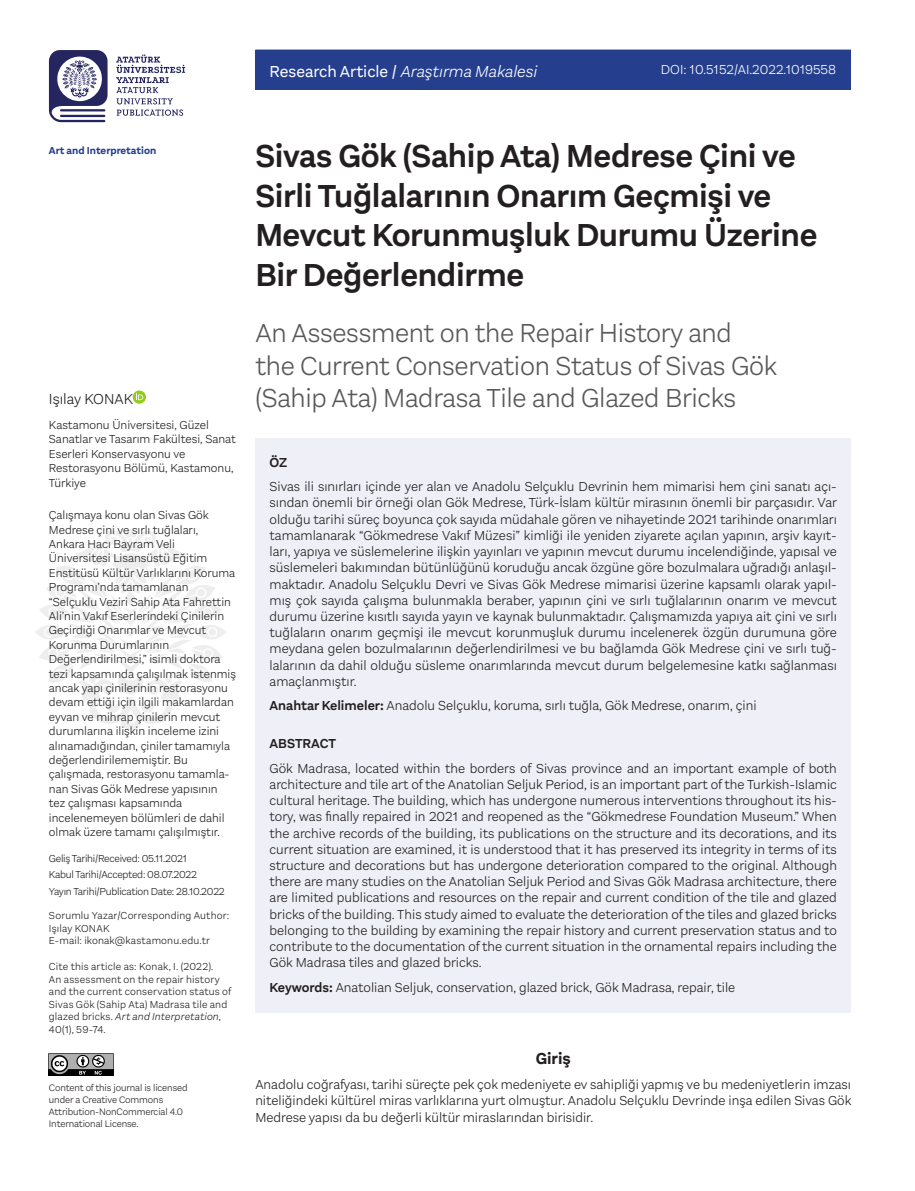
<style>
.page{position:relative;width:915px;height:1191px;background:#fff}
.page>*{position:absolute;margin:0;border:0;box-sizing:border-box;transform-origin:0 0}
.t1{font:600 33px/39.6px "Aestetico";letter-spacing:-.01em;color:#231f20}
.t2{font:300 27px/32.4px "Aestetico";letter-spacing:-.01em;color:#57585a}
.t3{font:italic 300 16.5px "Aestetico";color:#fff}
.t4{font:700 16.5px "Aestetico";color:#231f20}
.t5{font:300 15px "Aestetico";color:#231f20}
.t6{font:300 13.5px/16.2px "Aestetico";color:#231f20;text-align:justify}
.t7{font:300 13.5px "Aestetico";color:#fff}
.t8{font:600 13.5px "Aestetico";color:#231f20}
.t9{font:300 12px/14.4px "Aestetico";color:#231f20}
.t10{font:300 10.5px/12.6px "Aestetico";letter-spacing:.015em;color:#231f20}
.t11{font:300 10.5px/16.8px "Aestetico";letter-spacing:-.025em;color:#231f20}
.t12{font:700 10.5px "Aestetico";color:#253f8e}
.t13{font:300 9.75px/12px "Aestetico";letter-spacing:-.01em;color:#231f20}
.s1{font-weight:400;font-style:normal}
.s2{font-style:italic}
.s3{font-weight:600}
</style>
<div class="page">
<svg style="left:35px;top:529px;width:191px;height:201px"></svg>
<svg style="left:116px;top:54px;width:69px;height:62px"></svg>
<svg style="left:49px;top:50px;width:58px;height:72px"></svg>
<div style="left:255px;top:50px;width:595px;height:39px;background:#253f8e"></div>
<div style="left:255px;top:438px;width:595px;height:48px;background:#eff0f7"></div>
<div style="left:255px;top:464px;width:595px;height:234px;background:#eff0f7"></div>
<div style="left:255px;top:683px;width:595px;height:48px;background:#eff0f7"></div>
<div style="left:255px;top:720px;width:595px;height:48px;background:#eff0f7"></div>
<div style="left:255px;top:746px;width:595px;height:233px;background:#eff0f7"></div>
<div style="left:255px;top:965px;width:595px;height:48px;background:#eff0f7"></div>
<svg style="left:133px;top:390px;width:13px;height:14px"></svg>
<svg style="left:136px;top:393px;width:7px;height:7px"></svg>
<img style="left:49px;top:1053px;width:65px;height:22px">
<p class="t3" style="left:269px;top:62px;width:269px"><span class="s1">Research Article /</span> Araştırma Makalesi</p>
<p class="t7" style="left:660px;top:62px;width:177px">doi : 10.5152/AI.2022.1019558</p>
<p class="t12" style="left:49px;top:144px;width:109px">Art and Interpretation</p>
<p class="t5" style="left:49px;top:390px;width:85px">Işılay KONAK</p>
<p class="t9" style="left:49px;top:418px;width:188px">Kastamonu Üniversitesi, Güzel<br>Sanatlar ve Tasarım Fakültesi, Sanat<br>Eserleri Konservasyonu ve<br>Restorasyonu Bölümü, Kastamonu,<br>Türkiye</p>
<p class="t9" style="left:49px;top:508px;width:188px">Çalışmaya konu olan Sivas Gök Medrese çini ve sırlı tuğlaları, Ankara Hacı Bayram Veli Üniversitesi Lisansüstü Eğitim Enstitüsü Kültür Varlıklarını Koruma Programı’nda tamamlanan “Selçuklu Veziri Sahip Ata Fahrettin Ali’nin Vakıf Eserlerindeki Çinilerin Geçirdiği Onarımlar ve Mevcut Korunma Durumlarının Değerlendirilmesi,” isimli doktora tezi kapsamında çalışılmak istenmiş ancak yapı çinilerinin restorasyonu devam ettiği için ilgili makamlardan eyvan ve mihrap çinilerin mevcut durumlarına ilişkin inceleme izini alınamadığından, çiniler tamamıyla değerlendirilememiştir. Bu çalışmada, restorasyonu tamamla&shy;nan Sivas Gök Medrese yapısının tez çalışması kapsamında incelenemeyen bölümleri de dahil olmak üzere tamamı çalışılmıştır.</p>
<p class="t11" style="left:49px;top:849px;width:177px">Geliş Tarihi/Received: 05.11.2021<br>Kabul Tarihi/Accepted: 08.07.2022<br>Yayın Tarihi/Publication Date: 28.10.2022</p>
<p class="t10" style="left:49px;top:909px;width:182px">Sorumlu Yazar/Corresponding Author:<br>Işılay KONAK<br>E-mail: ikonak@kastamonu.edu.tr</p>
<p class="t10" style="left:49px;top:960px;width:184px">Cite this article as: Konak, I. (2022).<br>An assessment on the repair history and the current conservation status of Sivas Gök (Sahip Ata) Madrasa tile and glazed bricks. <span class="s2">Art and Interpretation</span>, 40(1), 59-74.</p>
<p class="t13" style="left:49px;top:1081px;width:140px">Content of this journal is licensed under a Creative Commons<br>Attribution-NonCommercial 4.0<br>International License.</p>
<h1 class="t1" style="left:255px;top:137px;width:563px">Sivas Gök (Sahip Ata) Medrese Çini ve<br>Sirli Tuğlalarının Onarım Geçmişi ve<br>Mevcut Korunmuşluk Durumu Üzerine<br>Bir Değerlendirme</h1>
<h2 class="t2" style="left:255px;top:317px;width:523px">An Assessment on the Repair History and the Current Conservation Status of Sivas Gök (Sahip Ata) Madrasa Tile and Glazed Bricks</h2>
<p class="t8" style="left:269px;top:454px;width:19px">ÖZ</p>
<p class="t6" style="left:269px;top:478px;width:569px">Sivas ili sınırları içinde yer alan ve Anadolu Selçuklu Devrinin hem mimarisi hem çini sanatı açı&shy;sından önemli bir örneği olan Gök Medrese, Türk-İslam kültür mirasının önemli bir parçasıdır. Var olduğu tarihi süreç boyunca çok sayıda müdahale gören ve nihayetinde 2021 tarihinde onarımları tamamlanarak “Gökmedrese Vakıf Müzesi” kimliği ile yeniden ziyarete açılan yapının, arşiv kayıt&shy;ları, yapıya ve süslemelerine ilişkin yayınları ve yapının mevcut durumu incelendiğinde, yapısal ve süslemeleri bakımından bütünlüğünü koruduğu ancak özgüne göre bozulmalara uğradığı anlaşıl&shy;maktadır. Anadolu Selçuklu Devri ve Sivas Gök Medrese mimarisi üzerine kapsamlı olarak yapıl&shy;mış çok sayıda çalışma bulunmakla beraber, yapının çini ve sırlı tuğlalarının onarım ve mevcut durumu üzerine kısıtlı sayıda yayın ve kaynak bulunmaktadır. Çalışmamızda yapıya ait çini ve sırlı tuğlaların onarım geçmişi ile mevcut korunmuşluk durumu incelenerek özgün durumuna göre meydana gelen bozulmalarının değerlendirilmesi ve bu bağlamda Gök Medrese çini ve sırlı tuğ&shy;lalarının da dahil olduğu süsleme onarımlarında mevcut durum belgelemesine katkı sağlanması amaçlanmıştır.</p>
<p class="t6" style="left:269px;top:698px;width:488px"><span class="s3">Anahtar Kelimeler:</span> Anadolu Selçuklu, koruma, sırlı tuğla, Gök Medrese, onarım, çini</p>
<p class="t8" style="left:269px;top:735px;width:68px">ABSTRACT</p>
<p class="t6" style="left:269px;top:760px;width:568px">Gök Madrasa, located within the borders of Sivas province and an important example of both architecture and tile art of the Anatolian Seljuk Period, is an important part of the Turkish-Islamic cultural heritage. The building, which has undergone numerous interventions throughout its his&shy;tory, was finally repaired in 2021 and reopened as the “Gökmedrese Foundation Museum.” When the archive records of the building, its publications on the structure and its decorations, and its current situation are examined, it is understood that it has preserved its integrity in terms of its structure and decorations but has undergone deterioration compared to the original. Although there are many studies on the Anatolian Seljuk Period and Sivas Gök Madrasa architecture, there are limited publications and resources on the repair and current condition of the tile and glazed bricks of the building. This study aimed to evaluate the deterioration of the tiles and glazed bricks belonging to the building by examining the repair history and current preservation status and to contribute to the documentation of the current situation in the ornamental repairs including the Gök Madrasa tiles and glazed bricks.</p>
<p class="t6" style="left:269px;top:979px;width:467px"><span class="s3">Keywords:</span> Anatolian Seljuk, conservation, glazed brick, Gök Madrasa, repair, tile</p>
<p class="t4" style="left:535px;top:1048px;width:37px">Giriş</p>
<p class="t6" style="left:255px;top:1075px;width:597px">Anadolu coğrafyası, tarihi süreçte pek çok medeniyete ev sahipliği yapmış ve bu medeniyetlerin imzası niteliğindeki kültürel miras varlıklarına yurt olmuştur. Anadolu Selçuklu Devrinde inşa edilen Sivas Gök Medrese yapısı da bu değerli kültür miraslarından birisidir.</p>
</div>
